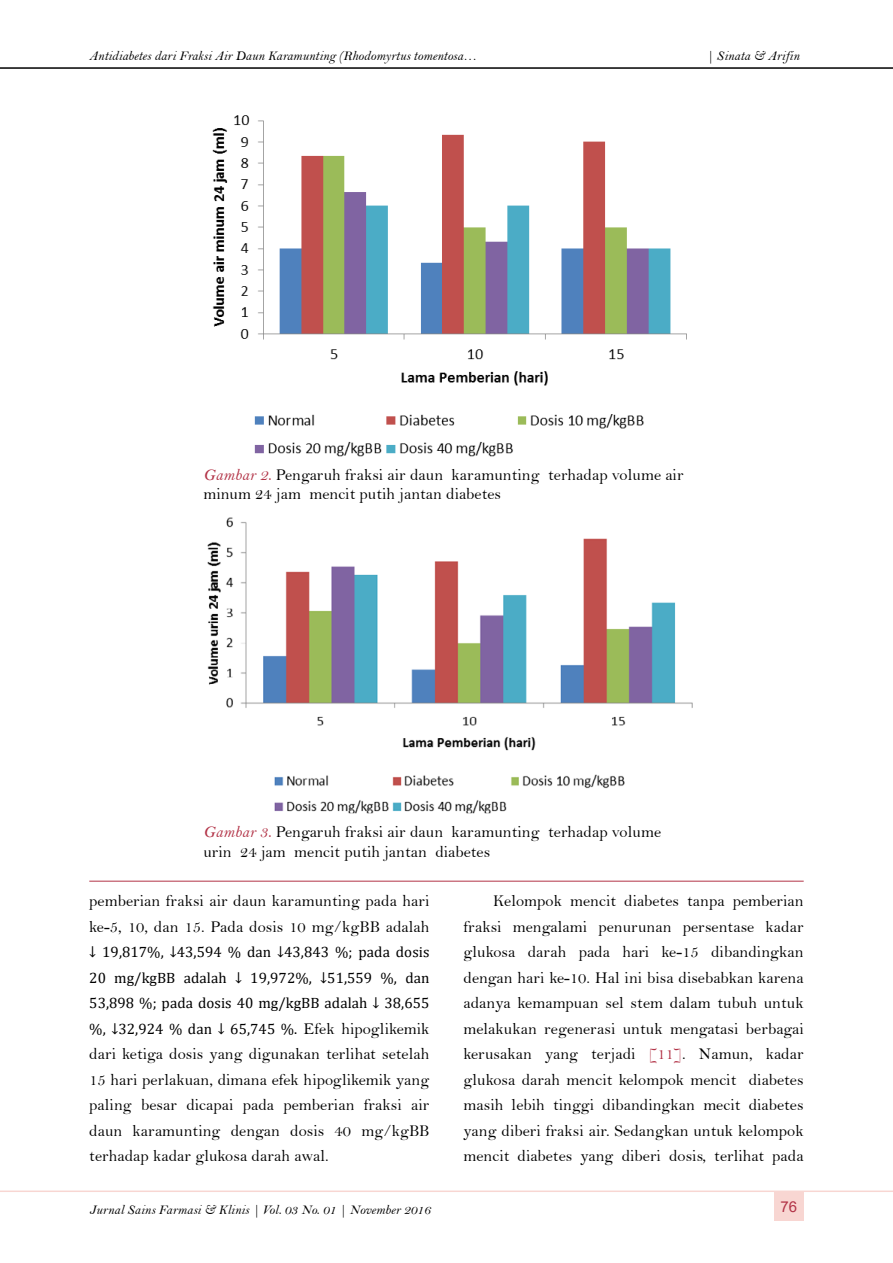
<style>
.page{position:relative;width:893px;height:1263px;background:#fff}
.page>*{position:absolute;margin:0;border:0;box-sizing:border-box;transform-origin:0 0}
.t1{font:16.5px/25.5px "Bell";letter-spacing:.005em;color:#000}
.t2{font:15px/25.5px "Cambria";letter-spacing:.005em;color:#000;text-align:justify}
.t3{font:15px "Arial";color:#b23347}
.t4{font:13.5px "Bell MT Italic";color:#000}
.s1{font-family:"Bell MT Italic";color:#b23347}
.s2{font-family:"Bell";font-size:16.5px}
.s3{color:#b23347}
</style>
<div class="page">
<hr style="left:89px;top:881px;width:715px;height:1px;background:#b23347">
<img style="left:212px;top:115px;width:475px;height:342px">
<img style="left:207px;top:517px;width:486px;height:297px">
<hr style="left:0;top:67px;width:893px;height:2px;background:#000">
<hr style="left:0;top:1190px;width:893px;height:2px;background:#f8d6d2">
<div style="left:774px;top:1191px;width:30px;height:30px;background:#f8d6d2"></div>
<p class="t4" style="left:89px;top:48px;width:389px">Antidiabetes dari Fraksi Air Daun Karamunting (Rhodomyrtus tomentosa…</p>
<p class="t4" style="left:706px;top:48px;width:94px">| Sinata &amp; Arifin</p>
<p class="t1" style="left:203px;top:464px;width:482px;line-height:19.8px"><span class="s1">Gambar 2.</span> Pengaruh fraksi air daun karamunting terhadap volume air minum 24 jam mencit putih jantan diabetes</p>
<p class="t1" style="left:203px;top:822px;width:459px;line-height:19.8px"><span class="s1">Gambar 3.</span> Pengaruh fraksi air daun karamunting terhadap volume urin 24 jam mencit putih jantan diabetes</p>
<p class="t1" style="left:89px;top:888px;width:342px">pemberian fraksi air daun karamunting pada hari ke-5, 10, dan 15. Pada dosis 10 mg/kgBB adalah</p>
<p class="t2" style="left:89px;top:939px;width:342px">↓ 19,817%, ↓43,594 % dan ↓43,843 %; pada dosis 20 mg/kgBB adalah ↓ 19,972%, ↓51,559 %, dan 53,898 %; pada dosis 40 mg/kgBB adalah ↓ 38,655 %, ↓32,924 % dan ↓ 65,745 %. <span class="s2">Efek hipoglikemik</span></p>
<p class="t1" style="left:89px;top:1041px;width:342px;text-align:justify">dari ketiga dosis yang digunakan terlihat setelah 15 hari perlakuan, dimana efek hipoglikemik yang paling besar dicapai pada pemberian fraksi air daun karamunting dengan dosis 40 mg/kgBB terhadap kadar glukosa darah awal.</p>
<p class="t1" style="left:463px;top:888px;width:342px;text-align:justify;text-indent:30px">Kelompok mencit diabetes tanpa pemberian fraksi mengalami penurunan persentase kadar glukosa darah pada hari ke-15 dibandingkan dengan hari ke-10. Hal ini bisa disebabkan karena adanya kemampuan sel stem dalam tubuh untuk melakukan regenerasi untuk mengatasi berbagai kerusakan yang terjadi <span class="s3">[11]</span>. Namun, kadar glukosa darah mencit kelompok mencit diabetes masih lebih tinggi dibandingkan mecit diabetes yang diberi fraksi air. Sedangkan untuk kelompok mencit diabetes yang diberi dosis, terlihat pada</p>
<p class="t4" style="left:90px;top:1201px;width:342px">Jurnal Sains Farmasi &amp; Klinis | Vol. 03 No. 01 | November 2016</p>
<p class="t3" style="left:780px;top:1196px;width:18px">76</p>
</div>
